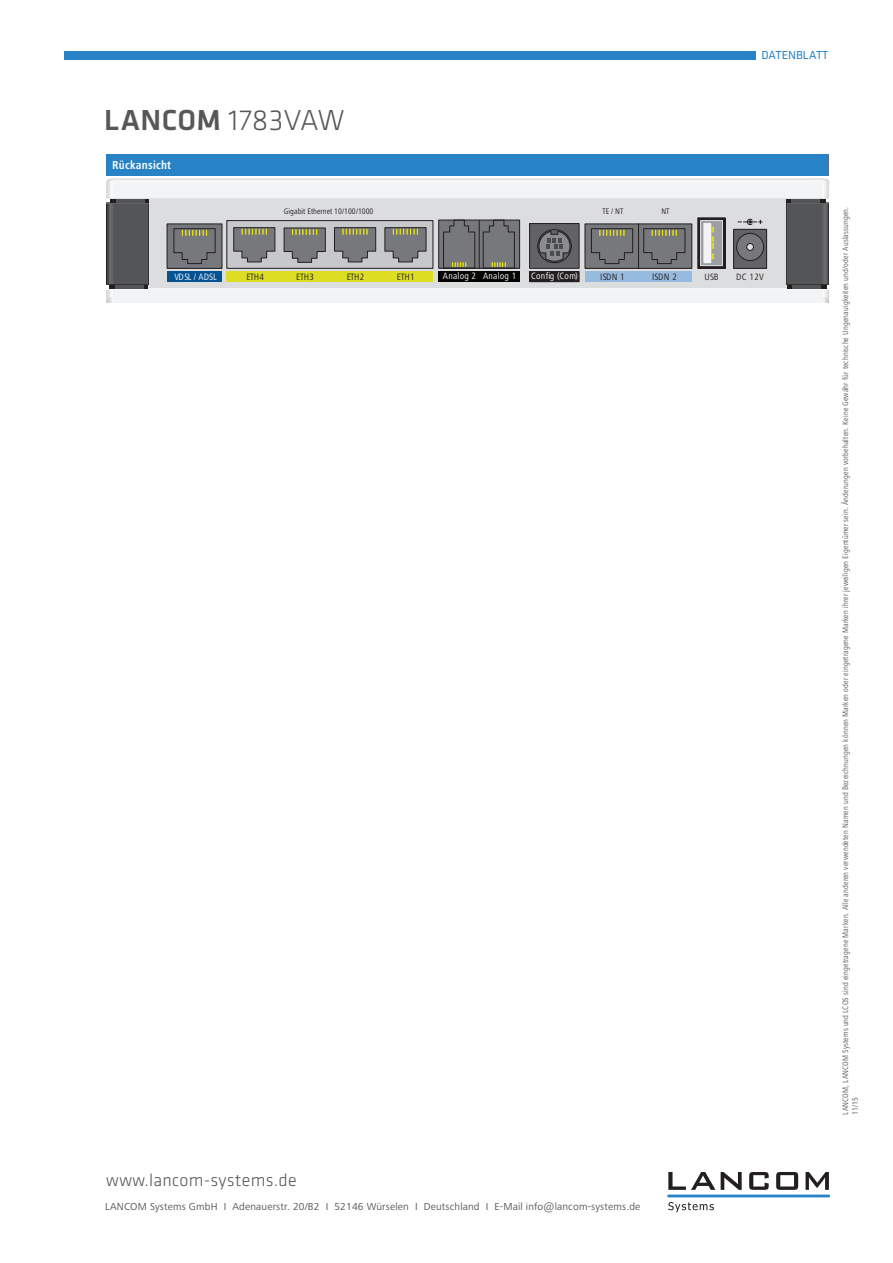
<style>
.page{position:relative;width:893px;height:1263px;background:#fff}
.page>*{position:absolute;margin:0;border:0;box-sizing:border-box;transform-origin:0 0}
.t1{font:300 30px "Klavika Basic";color:#57585a}
.t2{font:300 18px "Klavika Basic";letter-spacing:.015em;color:#57585a}
.t3{font:700 condensed 12px "Frutiger Next LT";letter-spacing:.015em;color:#fff}
.t4{font:12px "Klavika Basic";color:#2783c5}
.t5{font:10.5px "Frutiger Next Pro";letter-spacing:.015em;color:#57585a}
.t6{font:condensed 9.6px "Frutiger Next LT";letter-spacing:.02em;color:#231f20}
.t7{font:condensed 9.6px "Frutiger Next LT";letter-spacing:.02em;color:#fff}
.t8{font:condensed 9.6px "Frutiger Next LT";color:#fff}
.t9{font:condensed 8.25px/9.9px "Frutiger Next LT";letter-spacing:.015em;color:#57585a}
.t10{font:condensed 8.25px "Frutiger Next LT";color:#201c1e}
.s1{font-weight:500}
</style>
<div class="page">
<svg style="left:668px;top:1172px;width:47px;height:18px"></svg>
<svg style="left:721px;top:1172px;width:21px;height:18px"></svg>
<svg style="left:749px;top:1172px;width:20px;height:18px"></svg>
<svg style="left:776px;top:1172px;width:22px;height:18px"></svg>
<svg style="left:806px;top:1172px;width:23px;height:18px"></svg>
<svg style="left:668px;top:1202px;width:46px;height:10px"></svg>
<hr style="left:667px;top:1194px;width:163px;height:3px;background:#2783c5">
<div style="left:64px;top:51px;width:691px;height:9px;background:#2783c5"></div>
<div style="left:148px;top:189px;width:639px;height:109px;background:#dcdddf"></div>
<div style="left:585px;top:272px;width:107px;height:10px;background:#97badf"></div>
<div style="left:227px;top:272px;width:206px;height:10px;background:#ddde23"></div>
<div style="left:167px;top:272px;width:55px;height:10px;background:#035291"></div>
<div style="left:227px;top:221px;width:206px;height:47px;background:#c7c8ca"></div>
<div style="left:226px;top:220px;width:207px;height:49px;border:1px solid #231f20"></div>
<svg style="left:233px;top:227px;width:43px;height:36px;background:#80817c"></svg>
<svg style="left:283px;top:227px;width:43px;height:36px;background:#80817c"></svg>
<svg style="left:334px;top:227px;width:42px;height:36px;background:#7f807a"></svg>
<svg style="left:384px;top:227px;width:43px;height:36px;background:#80817c"></svg>
<div style="left:585px;top:224px;width:107px;height:44px;background:#76787b"></div>
<div style="left:585px;top:224px;width:107px;height:45px;border:1px solid #231f20"></div>
<svg style="left:643px;top:228px;width:43px;height:36px"></svg>
<svg style="left:591px;top:228px;width:42px;height:36px"></svg>
<div style="left:734px;top:229px;width:33px;height:39px;background:#636366"></div>
<div style="left:733px;top:229px;width:34px;height:40px;border:1px solid #231f20"></div>
<div style="left:736px;top:233px;width:28px;height:28px;background:#76787b;border:1px solid #231f20;border-radius:50%"></div>
<div style="left:746px;top:243px;width:8px;height:8px;background:#dcdddf;border:1px solid #231f20;border-radius:50%"></div>
<svg style="left:738px;top:218px;width:24px;height:7px"></svg>
<div style="left:530px;top:224px;width:49px;height:44px;background:#636366"></div>
<div style="left:529px;top:223px;width:50px;height:46px;border:1px solid #231f20"></div>
<svg style="left:537px;top:231px;width:35px;height:31px"></svg>
<div style="left:537px;top:229px;width:35px;height:34px;border:1px solid #231f20;border-radius:50%"></div>
<div style="left:167px;top:224px;width:55px;height:44px;background:#76787b"></div>
<div style="left:167px;top:224px;width:55px;height:45px;border:1px solid #231f20"></div>
<svg style="left:173px;top:228px;width:43px;height:36px"></svg>
<div style="left:530px;top:272px;width:49px;height:10px;background:#231f20"></div>
<div style="left:529px;top:271px;width:50px;height:11px;border:1px solid #231f20"></div>
<svg style="left:699px;top:219px;width:25px;height:48px"></svg>
<div style="left:697px;top:217px;width:29px;height:52px;border:1px solid #231f20"></div>
<div style="left:700px;top:221px;width:22px;height:45px;background:#9d9fa2"></div>
<div style="left:700px;top:220px;width:23px;height:46px;border:1px solid #dcdddf"></div>
<svg style="left:711px;top:227px;width:3px;height:32px"></svg>
<div style="left:704px;top:224px;width:7px;height:39px;background:#f2f3f4"></div>
<div style="left:703px;top:223px;width:8px;height:40px;border:1px solid #f2f3f4"></div>
<div style="left:106px;top:290px;width:723px;height:13px;background:#f2f3f4"></div>
<hr style="left:106px;top:289px;width:723px;height:1px;background:#f8f8f9">
<div style="left:114px;top:202px;width:35px;height:83px;background:#545557"></div>
<hr style="left:106px;top:202px;width:2px;height:83px;background:#231f20">
<hr style="left:107px;top:202px;width:1px;height:83px;background:#343334">
<hr style="left:108px;top:202px;width:1px;height:83px;background:#454647">
<hr style="left:109px;top:202px;width:2px;height:83px;background:#636366">
<hr style="left:110px;top:202px;width:1px;height:83px;background:#696a6d">
<hr style="left:111px;top:202px;width:1px;height:83px;background:#696a6d">
<hr style="left:112px;top:202px;width:1px;height:83px;background:#636366">
<hr style="left:113px;top:202px;width:1px;height:83px;background:#5a5a5d">
<hr style="left:149px;top:202px;width:1px;height:83px;background:#343334">
<hr style="left:106px;top:284px;width:43px;height:1px;background:#343334">
<hr style="left:109px;top:285px;width:39px;height:4px;background:#231f20">
<hr style="left:115px;top:285px;width:29px;height:4px;background:#545557">
<div style="left:786px;top:202px;width:36px;height:83px;background:#545557"></div>
<hr style="left:828px;top:202px;width:1px;height:83px;background:#231f20">
<hr style="left:827px;top:202px;width:1px;height:83px;background:#454647">
<hr style="left:825px;top:202px;width:2px;height:83px;background:#636366">
<hr style="left:825px;top:202px;width:1px;height:83px;background:#696a6d">
<hr style="left:824px;top:202px;width:1px;height:83px;background:#6f7073">
<hr style="left:823px;top:202px;width:1px;height:83px;background:#696a6d">
<hr style="left:822px;top:202px;width:1px;height:83px;background:#5a5a5d">
<hr style="left:786px;top:202px;width:1px;height:83px;background:#343334">
<hr style="left:786px;top:284px;width:43px;height:1px;background:#343334">
<svg style="left:106px;top:154px;width:723px;height:50px"></svg>
<hr style="left:787px;top:199px;width:39px;height:3px;background:#231f20">
<hr style="left:791px;top:199px;width:29px;height:3px;background:#545557">
<hr style="left:787px;top:285px;width:40px;height:4px;background:#231f20">
<hr style="left:792px;top:285px;width:28px;height:4px;background:#545557">
<hr style="left:638px;top:224px;width:1px;height:44px;background:#231f20">
<div style="left:438px;top:272px;width:82px;height:10px;background:#040503"></div>
<div style="left:439px;top:220px;width:81px;height:48px;background:#76787b"></div>
<div style="left:438px;top:220px;width:82px;height:49px;border:1px solid #231f20"></div>
<svg style="left:482px;top:219px;width:33px;height:50px"></svg>
<svg style="left:443px;top:219px;width:32px;height:50px"></svg>
<hr style="left:479px;top:220px;width:1px;height:48px;background:#231f20">
<h3 class="t4" style="left:762px;top:47px;width:68px">DATENBLATT</h3>
<h1 class="t1" style="left:104px;top:102px;width:242px"><span class="s1">LANCOM</span> 1783VAW</h1>
<h3 class="t3" style="left:112px;top:159px;width:60px">Rückansicht</h3>
<p class="t10" style="left:284px;top:207px;width:91px">Gigabit Ethernet 10/100/1000</p>
<p class="t10" style="left:602px;top:207px;width:22px">TE / NT</p>
<p class="t10" style="left:661px;top:207px;width:10px">NT</p>
<p class="t8" style="left:174px;top:271px;width:44px">VDSL / ADSL</p>
<p class="t6" style="left:246px;top:271px;width:19px">ETH4</p>
<p class="t6" style="left:296px;top:271px;width:19px">ETH3</p>
<p class="t6" style="left:347px;top:271px;width:19px">ETH2</p>
<p class="t6" style="left:397px;top:271px;width:19px">ETH1</p>
<p class="t7" style="left:443px;top:271px;width:75px">Analog 2 Analog 1</p>
<p class="t7" style="left:531px;top:271px;width:48px">Config (Com)</p>
<p class="t6" style="left:600px;top:271px;width:26px">ISDN 1</p>
<p class="t6" style="left:652px;top:271px;width:26px">ISDN 2</p>
<p class="t6" style="left:704px;top:271px;width:16px">USB</p>
<p class="t6" style="left:736px;top:271px;width:29px">DC 12V</p>
<p class="t9" style="left:840px;top:1114px;width:909px;rotate:-90deg">LANCOM, LANCOM Systems und LCOS sind eingetragene Marken. Alle anderen verwendeten Namen und Bezeichnungen können Marken oder eingetragene Marken ihrer jeweiligen Eigentümer sein. Änderungen vorbehalten. Keine Gewähr für technische Ungenauigkeiten und/oder Auslassungen.<br>11/15</p>
<h2 class="t2" style="left:106px;top:1169px;width:192px">www.lancom-systems.de</h2>
<p class="t5" style="left:105px;top:1200px;width:537px">LANCOM Systems GmbH I Adenauerstr. 20/B2 I 52146 Würselen I Deutschland I E-Mail info@lancom-systems.de</p>
</div>
